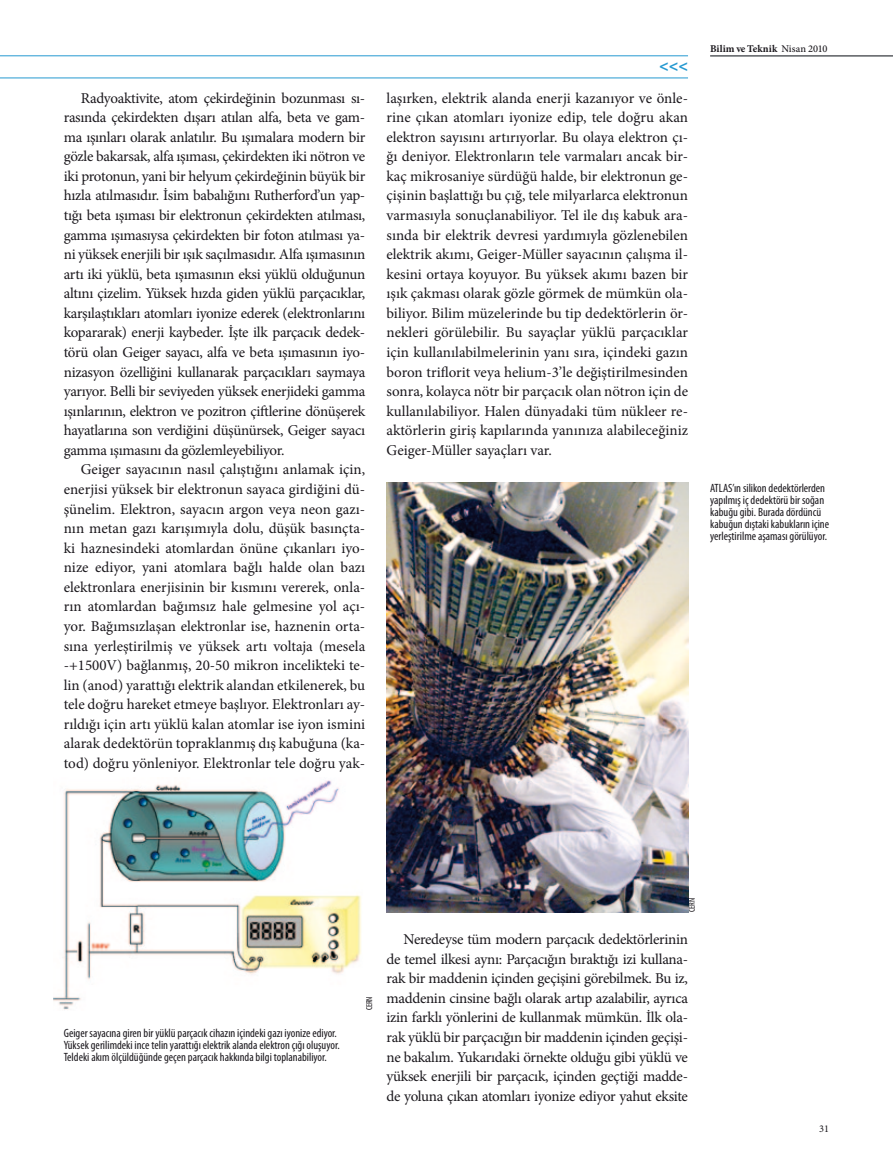
<style>
.page{position:relative;width:893px;height:1170px;background:#fff}
.page>*{position:absolute;margin:0;border:0;box-sizing:border-box;transform-origin:0 0}
.t1{font:700 16.2px "Myriad Pro";color:#2699d1}
.t2{font:15px/19.5px "Minion Pro";letter-spacing:-.015em;color:#1a171c;text-align:justify}
.t3{font:condensed 12px/12px "Myriad Pro";color:#1a171c}
.t4{font:700 10.35px "Minion Pro";letter-spacing:.005em;color:#1a171c}
.t5{font:10.35px "Minion Pro";color:#1a171c}
.t6{font:condensed 9px "Myriad Pro";letter-spacing:-.02em;color:#1a171c}
.s1{font-weight:500}
</style>
<div class="page">
<hr style="left:0;top:78px;width:688px;height:1px;background:#2699d1">
<hr style="left:0;top:56px;width:688px;height:1px;background:#2699d1">
<hr style="left:710px;top:56px;width:183px;height:1px;background:#070c12">
<img style="left:387px;top:483px;width:301px;height:429px">
<img style="left:53px;top:780px;width:308px;height:230px">
<p class="t2" style="left:64px;top:88px;width:303px;text-indent:17px">Radyoaktivite, atom çekirdeğinin bozunması sı&shy;rasında çekirdekten dışarı atılan alfa, beta ve gam&shy;ma ışınları olarak anlatılır. Bu ışımalara modern bir gözle bakarsak, alfa ışıması, çekirdekten iki nötron ve iki protonun, yani bir helyum çekirdeğinin büyük bir hızla atılmasıdır. İsim babalığını Rutherford’un yap&shy;tığı beta ışıması bir elektronun çekirdekten atılması, gamma ışımasıysa çekirdekten bir foton atılması ya&shy;ni yüksek enerjili bir ışık saçılmasıdır. Alfa ışımasının artı iki yüklü, beta ışımasının eksi yüklü olduğunun altını çizelim. Yüksek hızda giden yüklü parçacıklar, karşılaştıkları atomları iyonize ederek (elektronlarını kopararak) enerji kaybeder. İşte ilk parçacık dedek&shy;törü olan Geiger sayacı, alfa ve beta ışımasının iyo&shy;nizasyon özelliğini kullanarak parçacıkları saymaya yarıyor. Belli bir seviyeden yüksek enerjideki gamma ışınlarının, elektron ve pozitron çiftlerine dönüşerek hayatlarına son verdiğini düşünürsek, Geiger sayacı gamma ışımasını da gözlemleyebiliyor.</p>
<p class="t2" style="left:64px;top:460px;width:303px;text-indent:17px">Geiger sayacının nasıl çalıştığını anlamak için, enerjisi yüksek bir elektronun sayaca girdiğini dü&shy;şünelim. Elektron, sayacın argon veya neon gazı&shy;nın metan gazı karışımıyla dolu, düşük basınçta&shy;ki haznesindeki atomlardan önüne çıkanları iyo&shy;nize ediyor, yani atomlara bağlı halde olan bazı elektronlara enerjisinin bir kısmını vererek, onla&shy;rın atomlardan bağımsız hale gelmesine yol açı&shy;yor. Bağımsızlaşan elektronlar ise, haznenin orta&shy;sına yerleştirilmiş ve yüksek artı voltaja (mesela -+1500V) bağlanmış, 20-50 mikron incelikteki te&shy;lin (anod) yarattığı elektrik alandan etkilenerek, bu tele doğru hareket etmeye başlıyor. Elektronları ay&shy;rıldığı için artı yüklü kalan atomlar ise iyon ismini alarak dedektörün topraklanmış dış kabuğuna (ka&shy;tod) doğru yönleniyor. Elektronlar tele doğru yak-</p>
<p class="t1" style="left:659px;top:55px;width:30px">&lt;&lt;&lt;</p>
<p class="t2" style="left:387px;top:88px;width:303px">laşırken, elektrik alanda enerji kazanıyor ve önle&shy;rine çıkan atomları iyonize edip, tele doğru akan elektron sayısını artırıyorlar. Bu olaya elektron çı&shy;ğı deniyor. Elektronların tele varmaları ancak bir&shy;kaç mikrosaniye sürdüğü halde, bir elektronun ge&shy;çişinin başlattığı bu çığ, tele milyarlarca elektronun varmasıyla sonuçlanabiliyor. Tel ile dış kabuk ara&shy;sında bir elektrik devresi yardımıyla gözlenebilen elektrik akımı, Geiger-Müller sayacının çalışma il&shy;kesini ortaya koyuyor. Bu yüksek akımı bazen bir ışık çakması olarak gözle görmek de mümkün ola&shy;biliyor. Bilim müzelerinde bu tip dedektörlerin ör&shy;nekleri görülebilir. Bu sayaçlar yüklü parçacıklar için kullanılabilmelerinin yanı sıra, içindeki gazın boron triflorit veya helium-3’le değiştirilmesinden sonra, kolayca nötr bir parçacık olan nötron için de kullanılabiliyor. Halen dünyadaki tüm nükleer re&shy;aktörlerin giriş kapılarında yanınıza alabileceğiniz Geiger-Müller sayaçları var.</p>
<p class="t4" style="left:710px;top:41px;width:119px">Bilim ve Teknik <span class="s1">Nisan 2010</span></p>
<p class="t3" style="left:710px;top:481px;width:121px">ATLAS’ın silikon dedektörlerden yapılmış iç dedektörü bir soğan kabuğu gibi. Burada dördüncü kabuğun dıştaki kabukların içine yerleştirilme aşaması görülüyor.</p>
<p class="t3" style="left:64px;top:1026px;width:277px">Geiger sayacına giren bir yüklü parçacık cihazın içindeki gazı iyonize ediyor.<br>Yüksek gerilimdeki ince telin yarattığı elektrik alanda elektron çığı oluşuyor.<br>Teldeki akım ölçüldüğünde geçen parçacık hakkında bilgi toplanabiliyor.</p>
<p class="t6" style="left:364px;top:1010px;width:15px;rotate:-90deg">CERN</p>
<p class="t6" style="left:686px;top:912px;width:15px;rotate:-90deg">CERN</p>
<p class="t2" style="left:387px;top:929px;width:303px;text-indent:17px">Neredeyse tüm modern parçacık dedektörlerinin de temel ilkesi aynı: Parçacığın bıraktığı izi kullana&shy;rak bir maddenin içinden geçişini görebilmek. Bu iz, maddenin cinsine bağlı olarak artıp azalabilir, ayrıca izin farklı yönlerini de kullanmak mümkün. İlk ola&shy;rak yüklü bir parçacığın bir maddenin içinden geçişi&shy;ne bakalım. Yukarıdaki örnekte olduğu gibi yüklü ve yüksek enerjili bir parçacık, içinden geçtiği madde&shy;de yoluna çıkan atomları iyonize ediyor yahut eksite</p>
<p class="t5" style="left:819px;top:1121px;width:11px">31</p>
</div>
